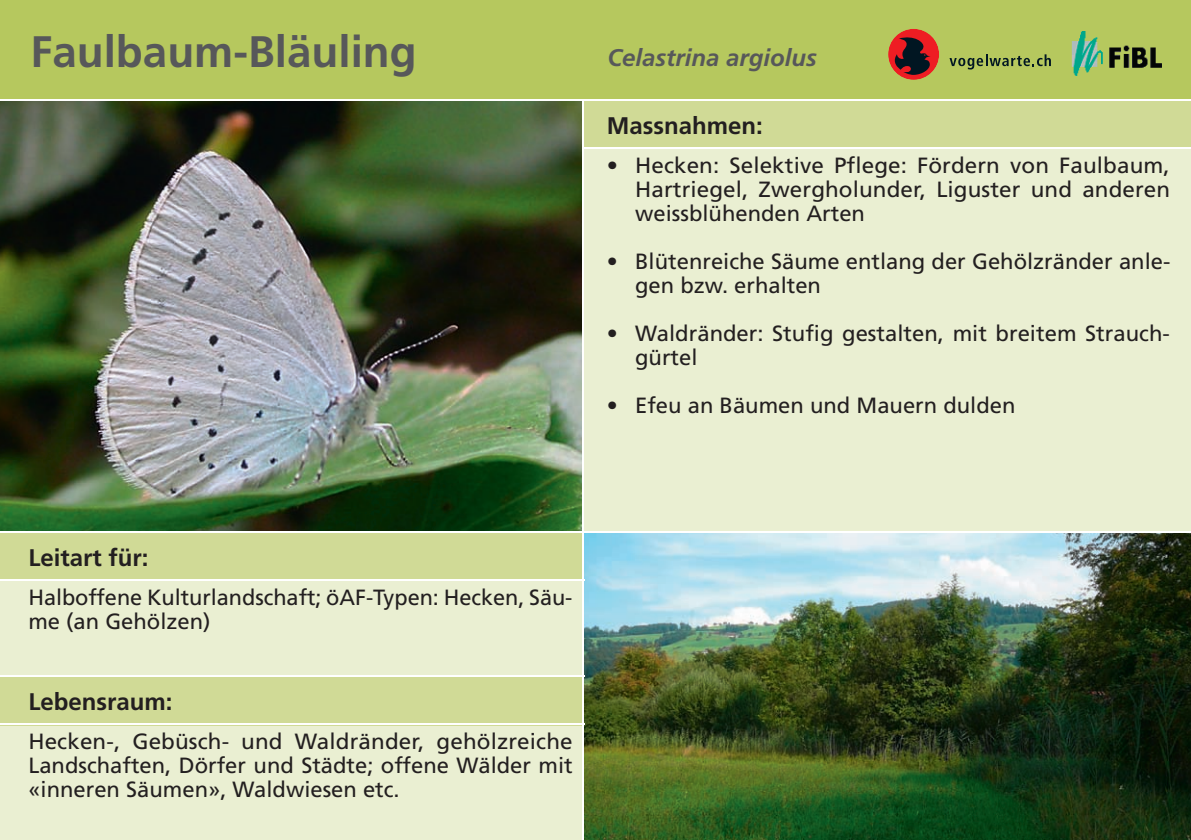
<style>
.page{position:relative;width:1191px;height:840px;background:#fff}
.page>*{position:absolute;margin:0;border:0;box-sizing:border-box;transform-origin:0 0}
.t1{font:700 44px "Frutiger";color:#57585a}
.t2{font:700 24px "Frutiger";color:#231f20}
.t3{font:italic 700 24px "Frutiger";color:#57585a}
.t4{font:22px/24px "Frutiger";color:#231f20}
</style>
<div class="page">
<div style="left:0;top:532px;width:584px;height:48px;background:#d0da96"></div>
<div style="left:584px;top:101px;width:607px;height:431px;background:#eaefd2"></div>
<div style="left:0;top:0;width:1191px;height:100px;background:#b6c85e"></div>
<div style="left:0;top:580px;width:584px;height:259px;background:#eaefd2"></div>
<div style="left:584px;top:100px;width:607px;height:48px;background:#d0da96"></div>
<div style="left:0;top:676px;width:584px;height:48px;background:#d0da96"></div>
<svg style="left:949px;top:54px;width:102px;height:15px"></svg>
<div style="left:888px;top:29px;width:51px;height:51px;background:#ee1d23;border-radius:50%"></div>
<svg style="left:894px;top:34px;width:36px;height:41px"></svg>
<img style="left:1071px;top:32px;width:90px;height:44px">
<img style="left:0;top:101px;width:582px;height:430px">
<img style="left:584px;top:533px;width:607px;height:306px">
<hr style="left:0;top:99px;width:1191px;height:1px;background:#fff">
<hr style="left:0;top:531px;width:1191px;height:1px;background:#fff">
<hr style="left:584px;top:147px;width:607px;height:1px;background:#fff">
<hr style="left:0;top:579px;width:584px;height:1px;background:#fff">
<hr style="left:0;top:675px;width:584px;height:1px;background:#fff">
<hr style="left:0;top:723px;width:584px;height:1px;background:#fff">
<hr style="left:582px;top:100px;width:2px;height:739px;background:#fff">
<h1 class="t1" style="left:30px;top:26px;width:388px">Faulbaum-Bläuling</h1>
<p class="t3" style="left:607px;top:44px;width:211px">Celastrina argiolus</p>
<p class="t2" style="left:607px;top:111px;width:157px">Massnahmen:</p>
<p class="t4" style="left:635px;top:153px;width:536px;text-align:justify;text-indent:-28px">• Hecken: Selektive Pflege: Fördern von Faulbaum, Hartriegel, Zwergholunder, Liguster und anderen weissblühenden Arten</p>
<p class="t4" style="left:635px;top:249px;width:537px;text-indent:-28px">• Blütenreiche Säume entlang der Gehölzränder anle&shy;gen bzw. erhalten</p>
<p class="t4" style="left:635px;top:321px;width:536px;text-indent:-28px">• Waldränder: Stufig gestalten, mit breitem Strauch&shy;gürtel</p>
<p class="t4" style="left:607px;top:393px;width:410px">• Efeu an Bäumen und Mauern dulden</p>
<p class="t2" style="left:28px;top:543px;width:122px">Leitart für:</p>
<p class="t4" style="left:28px;top:585px;width:545px">Halboffene Kulturlandschaft; öAF-Typen: Hecken, Säu&shy;me (an Gehölzen)</p>
<p class="t2" style="left:28px;top:687px;width:146px">Lebensraum:</p>
<p class="t4" style="left:28px;top:729px;width:546px;text-align:justify">Hecken-, Gebüsch- und Waldränder, gehölzreiche Landschaften, Dörfer und Städte; offene Wälder mit «inneren Säumen», Waldwiesen etc.</p>
</div>
